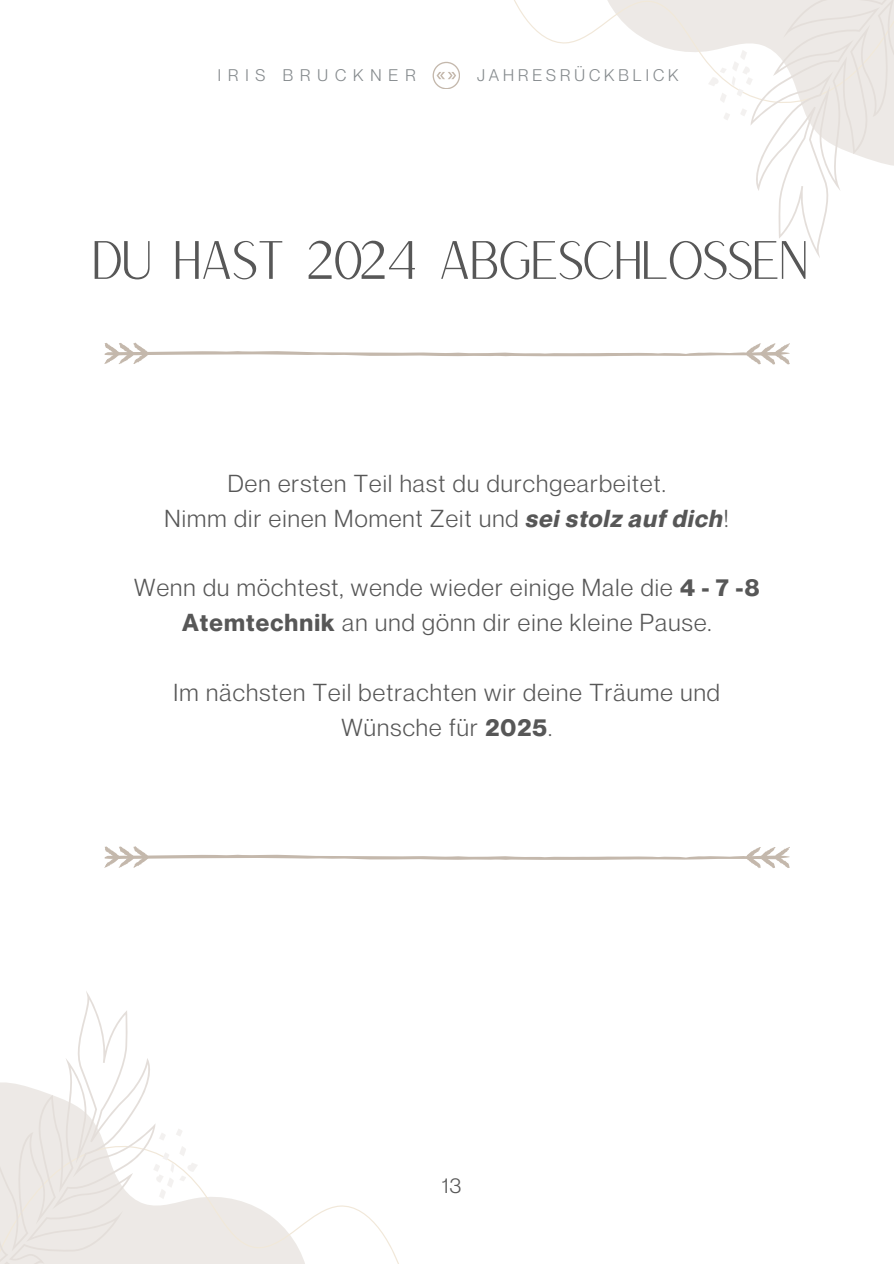
<style>
.page{position:relative;width:894px;height:1264px;background:#fff}
.page>*{position:absolute;margin:0;border:0;box-sizing:border-box;transform-origin:0 0}
.t1{font:52.5px "Versailles";letter-spacing:-.115em;color:#575757}
.t2{font:24px/34.8px "Neue Montreal";letter-spacing:.05em;color:#575757;text-align:center}
.t3{font:21px "Neue Montreal";color:#575757}
.t4{font:16.5px "Neue Montreal";letter-spacing:.24em;color:#868b8e}
.t5{font:16.5px "Neue Montreal";letter-spacing:.42em;color:#868b8e}
.s1{font-weight:700;font-style:italic}
.s2{font-weight:700}
</style>
<div class="page">
<svg style="left:104px;top:342px;width:685px;height:23px"></svg>
<svg style="left:104px;top:846px;width:685px;height:22px"></svg>
<svg style="left:198px;top:1185px;width:201px;height:78px"></svg>
<svg style="left:0;top:991px;width:198px;height:272px"></svg>
<svg style="left:514px;top:0;width:379px;height:258px"></svg>
<svg style="left:432px;top:62px;width:27px;height:27px"></svg>
<p class="t5" style="left:218px;top:65px;width:199px">IRIS BRUCKNER</p>
<h2 class="t4" style="left:477px;top:65px;width:203px">JAHRESRÜCKBLICK</h2>
<p class="t1" style="left:89px;top:226px;width:722px">DU HAST 2024 ABGESCHLOSSEN</p>
<p class="t2" style="left:164px;top:465px;width:566px">Den ersten Teil hast du durchgearbeitet.<br>Nimm dir einen Moment Zeit und <span class="s1">sei stolz auf dich</span>!</p>
<p class="t2" style="left:134px;top:570px;width:626px">Wenn du möchtest, wende wieder einige Male die <span class="s2">4 - 7 -8<br>Atemtechnik</span> an und gönn dir eine kleine Pause.</p>
<p class="t2" style="left:174px;top:674px;width:547px">Im nächsten Teil betrachten wir deine Träume und<br>Wünsche für <span class="s2">2025</span>.</p>
<h1 class="t3" style="left:442px;top:1172px;width:21px">13</h1>
</div>
